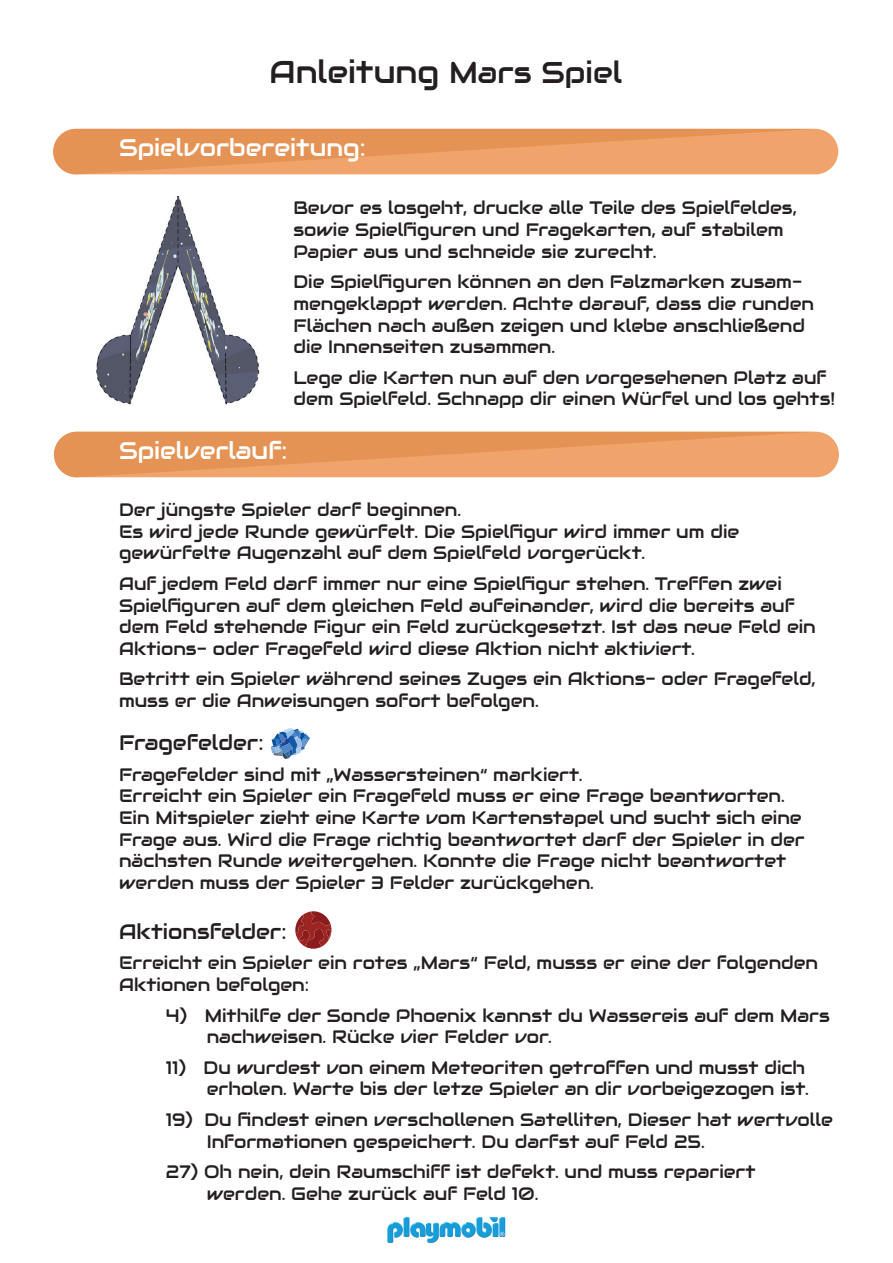
<style>
.page{position:relative;width:893px;height:1263px;background:#fff}
.page>*{position:absolute;margin:0;border:0;box-sizing:border-box;transform-origin:0 0}
.t1{font:31.5px "Audiowide";color:#231f20}
.t2{font:24px "Audiowide";color:#fff}
.t3{font:21px "Audiowide";color:#231f20}
.t4{font:18px/21.6px "Audiowide";color:#231f20}
.s1{font-size:30px}
</style>
<div class="page">
<div style="left:54px;top:432px;width:785px;height:45px;background:#f0a36a;border-radius:23px"></div>
<svg style="left:54px;top:432px;width:751px;height:45px"></svg>
<div style="left:53px;top:129px;width:785px;height:45px;background:#f0a36a;border-radius:23px"></div>
<svg style="left:53px;top:129px;width:753px;height:45px"></svg>
<img style="left:387px;top:1216px;width:119px;height:27px">
<img style="left:96px;top:197px;width:164px;height:208px">
<svg style="left:271px;top:728px;width:39px;height:31px"></svg>
<svg style="left:295px;top:911px;width:36px;height:38px"></svg>
<h1 class="t1" style="left:269px;top:52px;width:354px">Anleitung <span class="s1">Mars Spiel</span></h1>
<h2 class="t2" style="left:119px;top:132px;width:248px">Spielvorbereitung:</h2>
<p class="t4" style="left:293px;top:197px;width:505px">Bevor es losgeht, drucke alle Teile des Spielfeldes, sowie Spielfiguren und Fragekarten, auf stabilem<br>Papier aus und schneide sie zurecht.</p>
<p class="t4" style="left:293px;top:271px;width:522px">Die Spielfiguren können an den Falzmarken zusam&shy;mengeklappt werden. Achte darauf, dass die runden Flächen nach außen zeigen und klebe anschließend die Innenseiten zusammen.</p>
<p class="t4" style="left:293px;top:367px;width:543px">Lege die Karten nun auf den vorgesehenen Platz auf dem Spielfeld. Schnapp dir einen Würfel und los gehts!</p>
<h2 class="t2" style="left:119px;top:435px;width:170px">Spielverlauf:</h2>
<p class="t4" style="left:119px;top:499px;width:622px">Der jüngste Spieler darf beginnen.<br>Es wird jede Runde gewürfelt. Die Spielfigur wird immer um die gewürfelte Augenzahl auf dem Spielfeld vorgerückt.</p>
<p class="t4" style="left:119px;top:573px;width:698px">Auf jedem Feld darf immer nur eine Spielfigur stehen. Treffen zwei Spielfiguren auf dem gleichen Feld aufeinander, wird die bereits auf dem Feld stehende Figur ein Feld zurückgesetzt. Ist das neue Feld ein Aktions- oder Fragefeld wird diese Aktion nicht aktiviert.</p>
<p class="t4" style="left:119px;top:668px;width:698px">Betritt ein Spieler während seines Zuges ein Aktions- oder Fragefeld, muss er die Anweisungen sofort befolgen.</p>
<p class="t3" style="left:119px;top:729px;width:146px">Fragefelder:</p>
<p class="t4" style="left:119px;top:764px;width:687px">Fragefelder sind mit „Wassersteinen“ markiert.<br>Erreicht ein Spieler ein Fragefeld muss er eine Frage beantworten.<br>Ein Mitspieler zieht eine Karte vom Kartenstapel und sucht sich eine Frage aus. Wird die Frage richtig beantwortet darf der Spieler in der nächsten Runde weitergehen. Konnte die Frage nicht beantwortet werden muss der Spieler 3 Felder zurückgehen.</p>
<p class="t3" style="left:119px;top:918px;width:169px">Aktionsfelder:</p>
<p class="t4" style="left:119px;top:952px;width:700px">Erreicht ein Spieler ein rotes „Mars“ Feld, musss er eine der folgenden<br>Aktionen befolgen:</p>
<p class="t4" style="left:207px;top:1004px;width:625px;text-indent:-41px">4) Mithilfe der Sonde Phoenix kannst du Wassereis auf dem Mars nachweisen. Rücke vier Felder vor.</p>
<p class="t4" style="left:166px;top:1057px;width:644px;text-align:right">11) Du wurdest von einem Meteoriten getroffen und musst dich erholen. Warte bis der letze Spieler an dir vorbeigezogen ist.</p>
<p class="t4" style="left:207px;top:1109px;width:628px;text-indent:-41px">19) Du findest einen verschollenen Satelliten, Dieser hat wertvolle<br>Informationen gespeichert. Du darfst auf Feld 25.</p>
<p class="t4" style="left:207px;top:1161px;width:550px;text-indent:-41px">27) Oh nein, dein Raumschiff ist defekt. und muss repariert werden. Gehe zurück auf Feld 10.</p>
</div>
